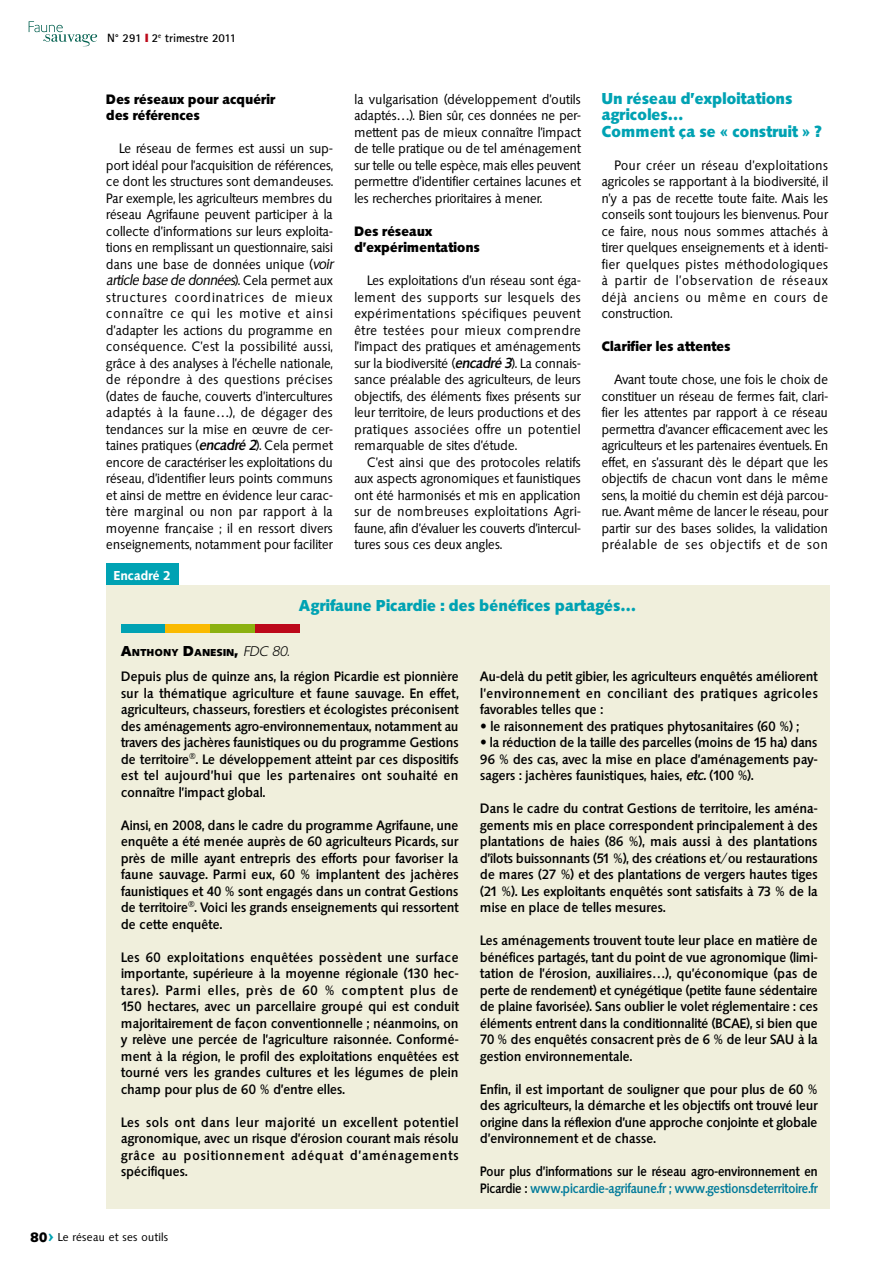
<style>
.page{position:relative;width:893px;height:1263px;background:#fff}
.page>*{position:absolute;margin:0;border:0;box-sizing:border-box;transform-origin:0 0}
.t1{font:700 16.5px/16.5px "Saxony";letter-spacing:-.02em;color:#00a2b3;scale:.95 1}
.t2{font:500 14.25px/16.5px "Saxony";letter-spacing:-.02em;color:#000;text-align:justify;scale:.95 1}
.t3{font:14.25px/16.5px "Saxony";letter-spacing:-.02em;color:#000;text-align:justify;scale:.95 1}
.t4{font:500 14.25px/16.5px "Saxony";letter-spacing:-.02em;color:#000;scale:.9 1}
.t5{font:700 14.25px/16.5px "Saxony";letter-spacing:-.02em;color:#000;scale:.95 1}
.t6{font:600 13.5px "Saxony";letter-spacing:-.02em;color:#fff;scale:.95 1}
.t7{font:700 12px "Rotis Sans Serif";color:#000}
.t8{font:12px "Saxony";color:#000}
.t9{font:700 10.5px "Saxony";color:#000}
.s1{color:#bc091a}
.s2{font-style:italic}
.s3{font-weight:500;font-style:italic}
.s4{font-size:15px}
.s5{font-weight:300;font-style:italic;font-size:13.5px}
.s6{font-weight:700;font-size:18px;color:#00a2b3}
.s7{font-family:"Frutiger";font-weight:700}
.s8{color:#007a9a}
</style>
<div class="page">
<svg style="left:29px;top:21px;width:68px;height:25px"></svg>
<div style="left:106px;top:585px;width:723px;height:623px;background:#f0efdc"></div>
<div style="left:106px;top:563px;width:72px;height:22px;background:#00a2b3"></div>
<div style="left:121px;top:624px;width:45px;height:8px;background:#00a2b3"></div>
<div style="left:165px;top:624px;width:45px;height:8px;background:#faba00"></div>
<div style="left:210px;top:624px;width:45px;height:8px;background:#8bb110"></div>
<div style="left:255px;top:624px;width:44px;height:8px;background:#bc091a"></div>
<p class="t7" style="left:107px;top:30px;width:131px">N° 291 <span class="s1">❙</span> 2<sup>e</sup> trimestre 2011</p>
<p class="t5" style="left:106px;top:91px;width:180px">Des réseaux pour acquérir des références</p>
<p class="t3" style="left:106px;top:140px;width:240px;text-indent:13px">Le réseau de fermes est aussi un sup&shy;port idéal pour l’acquisition de références, ce dont les structures sont demandeuses.<br>Par exemple, les agriculteurs membres du réseau Agrifaune peuvent participer à la collecte d’informations sur leurs exploita&shy;tions en remplissant un questionnaire, saisi dans une base de données unique (<span class="s2">voir article base de données</span>). Cela permet aux structures coordinatrices de mieux connaître ce qui les motive et ainsi d’adapter les actions du programme en conséquence. C’est la possibilité aussi, grâce à des analyses à l’échelle nationale, de répondre à des questions précises (dates de fauche, couverts d’intercultures adaptés à la faune…), de dégager des tendances sur la mise en œuvre de cer&shy;taines pratiques (<span class="s3">encadré 2</span>). Cela permet encore de caractériser les exploitations du réseau, d’identifier leurs points communs et ainsi de mettre en évidence leur carac&shy;tère marginal ou non par rapport à la moyenne française ; il en ressort divers enseignements, notamment pour faciliter</p>
<p class="t6" style="left:114px;top:568px;width:61px">Encadré 2</p>
<p class="t3" style="left:354px;top:91px;width:240px">la vulgarisation (développement d’outils adaptés…). Bien sûr, ces données ne per&shy;mettent pas de mieux connaître l’impact de telle pratique ou de tel aménagement sur telle ou telle espèce, mais elles peuvent permettre d’identifier certaines lacunes et les recherches prioritaires à mener.</p>
<p class="t5" style="left:354px;top:223px;width:134px">Des réseaux d’expérimentations</p>
<p class="t3" style="left:354px;top:272px;width:240px;text-indent:13px">Les exploitations d’un réseau sont éga&shy;lement des supports sur lesquels des expérimentations spécifiques peuvent être testées pour mieux comprendre l’impact des pratiques et aménagements sur la biodiversité (<span class="s3">encadré 3</span>). La connais&shy;sance préalable des agriculteurs, de leurs objectifs, des éléments fixes présents sur leur territoire, de leurs productions et des pratiques associées offre un potentiel remarquable de sites d’étude.</p>
<p class="t3" style="left:354px;top:454px;width:240px;text-indent:13px">C’est ainsi que des protocoles relatifs aux aspects agronomiques et faunistiques ont été harmonisés et mis en application sur de nombreuses exploitations Agri&shy;faune, afin d’évaluer les couverts d’intercul&shy;tures sous ces deux angles.</p>
<p class="t1" style="left:602px;top:90px;width:234px">Un réseau d’exploitations agricoles…<br>Comment ça se « construit » ?</p>
<p class="t3" style="left:602px;top:157px;width:240px;text-indent:13px">Pour créer un réseau d’exploitations agricoles se rapportant à la biodiversité, il n’y a pas de recette toute faite. Mais les conseils sont toujours les bienvenus. Pour ce faire, nous nous sommes attachés à tirer quelques enseignements et à identi&shy;fier quelques pistes méthodologiques à partir de l’observation de réseaux déjà anciens ou même en cours de construction.</p>
<p class="t5" style="left:602px;top:338px;width:138px">Clarifier les attentes</p>
<p class="t3" style="left:602px;top:371px;width:240px;text-indent:13px">Avant toute chose, une fois le choix de constituer un réseau de fermes fait, clari&shy;fier les attentes par rapport à ce réseau permettra d’avancer efficacement avec les agriculteurs et les partenaires éventuels. En effet, en s’assurant dès le départ que les objectifs de chacun vont dans le même sens, la moitié du chemin est déjà parcou&shy;rue. Avant même de lancer le réseau, pour partir sur des bases solides, la validation préalable de ses objectifs et de son</p>
<p class="t1" style="left:299px;top:598px;width:356px">Agrifaune Picardie : des bénéfices partagés…</p>
<p class="t9" style="left:121px;top:646px;width:170px"><span class="s4">A</span>NTHONY <span class="s4">D</span>ANESIN<span class="s4">,</span> <span class="s5">FDC 80.</span></p>
<p class="t2" style="left:121px;top:668px;width:357px">Depuis plus de quinze ans, la région Picardie est pionnière sur la thématique agriculture et faune sauvage. En effet, agriculteurs, chasseurs, forestiers et écologistes préconisent des aménagements agro-environnementaux, notamment au travers des jachères faunistiques ou du programme Gestions de territoire<sup>®</sup>. Le développement atteint par ces dispositifs est tel aujourd’hui que les partenaires ont souhaité en connaître l’impact global.</p>
<p class="t2" style="left:121px;top:817px;width:357px">Ainsi, en 2008, dans le cadre du programme Agrifaune, une enquête a été menée auprès de 60 agriculteurs Picards, sur près de mille ayant entrepris des efforts pour favoriser la faune sauvage. Parmi eux, 60 % implantent des jachères faunistiques et 40 % sont engagés dans un contrat Gestions de territoire<sup>®</sup>. Voici les grands enseignements qui ressortent de cette enquête.</p>
<p class="t2" style="left:121px;top:949px;width:357px">Les 60 exploitations enquêtées possèdent une surface importante, supérieure à la moyenne régionale (130 hec&shy;tares). Parmi elles, près de 60 % comptent plus de 150 hectares, avec un parcellaire groupé qui est conduit majoritairement de façon conventionnelle ; néanmoins, on y relève une percée de l’agriculture raisonnée. Conformé&shy;ment à la région, le profil des exploitations enquêtées est tourné vers les grandes cultures et les légumes de plein champ pour plus de 60 % d’entre elles.</p>
<p class="t2" style="left:121px;top:1114px;width:357px">Les sols ont dans leur majorité un excellent potentiel agronomique, avec un risque d’érosion courant mais résolu grâce au positionnement adéquat d’aménagements spécifiques.</p>
<p class="t8" style="left:49px;top:1230px;width:122px"><span class="s6">&gt;</span> Le réseau et ses outils</p>
<p class="t5" style="left:31px;top:1229px;width:20px">80</p>
<p class="t2" style="left:480px;top:668px;width:357px">Au-delà du petit gibier, les agriculteurs enquêtés améliorent l’environnement en conciliant des pratiques agricoles favorables telles que :</p>
<p class="t2" style="left:480px;top:718px;width:338px"><span class="s7">•</span> le raisonnement des pratiques phytosanitaires (60 %) ;</p>
<p class="t2" style="left:480px;top:734px;width:357px"><span class="s7">•</span> la réduction de la taille des parcelles (moins de 15 ha) dans 96 % des cas, avec la mise en place d’aménagements pay&shy;sagers : jachères faunistiques, haies, <span class="s2">etc.</span> (100 %).</p>
<p class="t2" style="left:480px;top:800px;width:357px">Dans le cadre du contrat Gestions de territoire, les aména&shy;gements mis en place correspondent principalement à des plantations de haies (86 %), mais aussi à des plantations d’îlots buissonnants (51 %), des créations et/ou restaurations de mares (27 %) et des plantations de vergers hautes tiges (21 %). Les exploitants enquêtés sont satisfaits à 73 % de la mise en place de telles mesures.</p>
<p class="t2" style="left:480px;top:932px;width:357px">Les aménagements trouvent toute leur place en matière de bénéfices partagés, tant du point de vue agronomique (limi&shy;tation de l’érosion, auxiliaires…), qu’économique (pas de perte de rendement) et cynégétique (petite faune sédentaire de plaine favorisée). Sans oublier le volet réglementaire : ces éléments entrent dans la conditionnalité (BCAE), si bien que 70 % des enquêtés consacrent près de 6 % de leur SAU à la gestion environnementale.</p>
<p class="t2" style="left:480px;top:1081px;width:357px">Enfin, il est important de souligner que pour plus de 60 % des agriculteurs, la démarche et les objectifs ont trouvé leur origine dans la réflexion d’une approche conjointe et globale d’environnement et de chasse.</p>
<p class="t4" style="left:480px;top:1163px;width:377px">Pour plus d’informations sur le réseau agro-environnement en<br>Picardie : <span class="s8">www.picardie-agrifaune.fr ; www.gestionsdeterritoire.fr</span></p>
</div>
